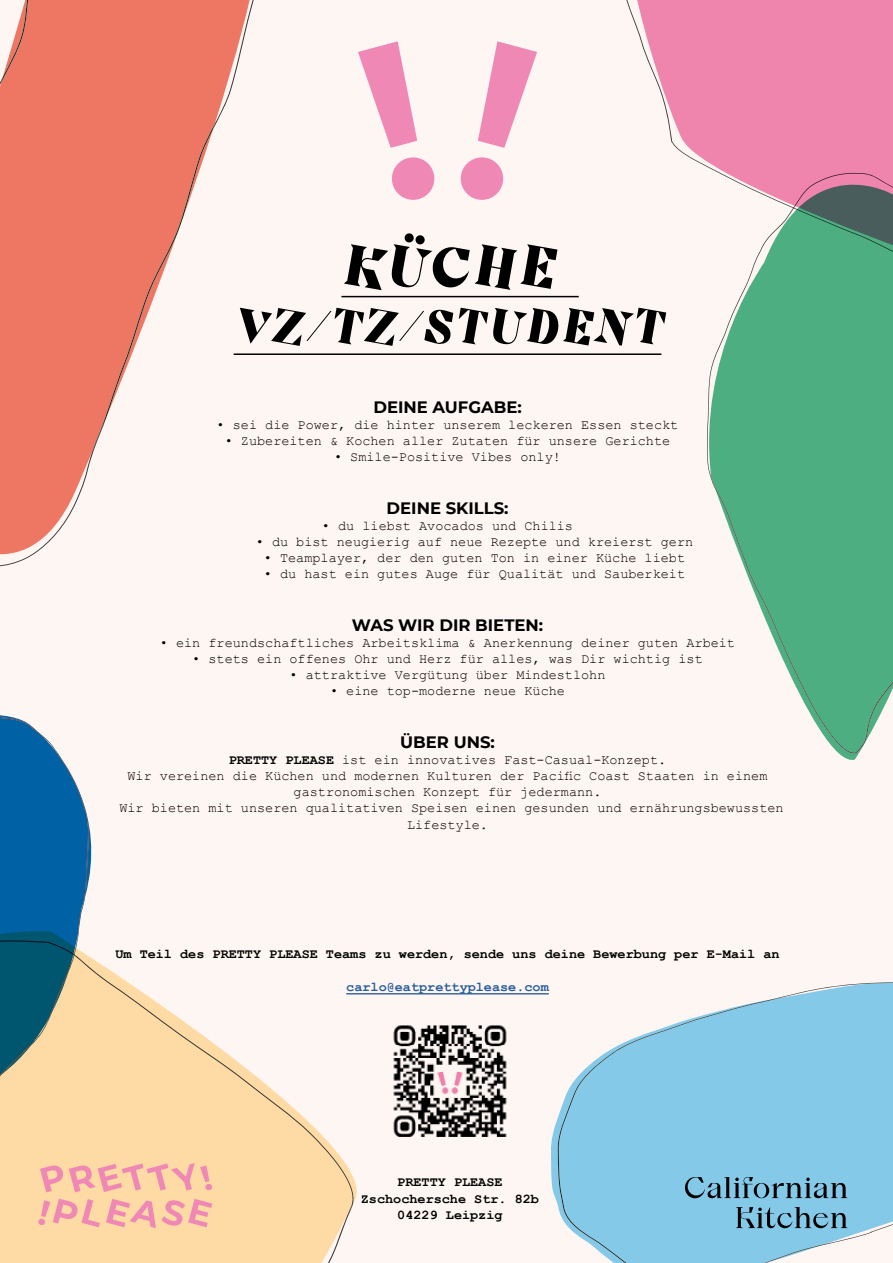
<style>
.page{position:relative;width:893px;height:1263px;background:#fef6f2}
.page>*{position:absolute;margin:0;border:0;box-sizing:border-box;transform-origin:0 0}
.t1{font:900 57px "Cako";color:#000}
.t2{font:900 48px "Cako";color:#000}
.t3{font:700 16.5px "Montserrat";color:#000}
.t4{font:13.5px "Courier New";color:#000}
.t5{font:700 13.5px/16.2px "Courier New";color:#000;text-align:center}
.t6{font:700 13.5px "Courier New";color:#275b9b}
.s1{font-weight:700}
</style>
<div class="page">
<svg style="left:358px;top:41px;width:179px;height:159px"></svg>
<hr style="left:346px;top:993px;width:203px;height:1px;background:#275b9b">
<svg style="left:551px;top:1118px;width:7px;height:87px"></svg>
<svg style="left:558px;top:1020px;width:127px;height:243px;fill:#85c9e8"></svg>
<svg style="left:637px;top:0;width:256px;height:162px;background:#ef90b3"></svg>
<div style="left:0;top:1215px;width:349px;height:48px;background:#fedaa4"></div>
<svg style="left:0;top:961px;width:354px;height:254px;fill:#fedaa4"></svg>
<svg style="left:0;top:715px;width:96px;height:414px;background:#6592a2"></svg>
<svg style="left:697px;top:147px;width:196px;height:613px"></svg>
<svg style="left:706px;top:173px;width:187px;height:497px;fill:#4dae82"></svg>
<svg style="left:713px;top:348px;width:180px;height:406px;fill:#4dae82"></svg>
<svg style="left:685px;top:982px;width:208px;height:281px;background:#8dc7e2"></svg>
<svg style="left:40px;top:1165px;width:23px;height:27px"></svg>
<svg style="left:69px;top:1163px;width:143px;height:29px;background:#f9beaa"></svg>
<svg style="left:38px;top:1198px;width:62px;height:29px;background:#f9bdaa"></svg>
<svg style="left:106px;top:1199px;width:106px;height:29px;background:#f8baaa"></svg>
<svg style="left:0;top:520px;width:67px;height:47px"></svg>
<svg style="left:0;top:0;width:254px;height:520px;fill:#ee7764"></svg>
<hr style="left:341px;top:296px;width:238px;height:1px;background:#000">
<hr style="left:234px;top:353px;width:427px;height:2px;background:#000">
<img style="left:393px;top:1025px;width:114px;height:112px">
<h1 class="t1" style="left:353px;top:216px;width:211px;rotate:10deg">KÜCHE</h1>
<h2 class="t2" style="left:247px;top:264px;width:423px;rotate:10deg">VZ/TZ/STUDENT</h2>
<p class="t3" style="left:373px;top:395px;width:150px">DEINE AUFGABE:</p>
<p class="t4" style="left:217px;top:416px;width:463px">• sei die Power, die hinter unserem leckeren Essen steckt</p>
<p class="t4" style="left:225px;top:433px;width:447px">• Zubereiten &amp; Kochen aller Zutaten für unsere Gerichte</p>
<p class="t4" style="left:334px;top:449px;width:228px">• Smile-Positive Vibes only!</p>
<p class="t3" style="left:387px;top:496px;width:123px">DEINE SKILLS:</p>
<p class="t4" style="left:322px;top:517px;width:253px">• du liebst Avocados und Chilis</p>
<p class="t4" style="left:256px;top:533px;width:439px">• du bist neugierig auf neue Rezepte und kreierst gern</p>
<p class="t4" style="left:264px;top:550px;width:423px">• Teamplayer, der den guten Ton in einer Küche liebt</p>
<p class="t4" style="left:264px;top:566px;width:423px">• du hast ein gutes Auge für Qualität und Sauberkeit</p>
<p class="t3" style="left:352px;top:613px;width:193px">WAS WIR DIR BIETEN:</p>
<p class="t4" style="left:160px;top:634px;width:577px">• ein freundschaftliches Arbeitsklima &amp; Anerkennung deiner guten Arbeit</p>
<p class="t4" style="left:192px;top:650px;width:512px">• stets ein offenes Ohr und Herz für alles, was Dir wichtig ist</p>
<p class="t4" style="left:290px;top:667px;width:317px">• attraktive Vergütung über Mindestlohn</p>
<p class="t4" style="left:330px;top:683px;width:236px">• eine top-moderne neue Küche</p>
<p class="t3" style="left:400px;top:730px;width:96px">ÜBER UNS:</p>
<p class="t4" style="left:229px;top:751px;width:439px"><span class="s1">PRETTY PLEASE</span> ist ein innovatives Fast-Casual-Konzept.</p>
<p class="t4" style="left:128px;top:767px;width:641px">Wir vereinen die Küchen und modernen Kulturen der Pacific Coast Staaten in einem</p>
<p class="t4" style="left:294px;top:784px;width:309px">gastronomischen Konzept für jedermann.</p>
<p class="t4" style="left:119px;top:800px;width:666px">Wir bieten mit unseren qualitativen Speisen einen gesunden und ernährungsbewussten</p>
<p class="t4" style="left:407px;top:816px;width:82px">Lifestyle.</p>
<p class="t5" style="left:115px;top:945px;width:666px">Um Teil des PRETTY PLEASE Teams zu werden, sende uns deine Bewerbung per E-Mail an</p>
<p class="t6" style="left:346px;top:978px;width:204px">carlo@eatprettyplease.com</p>
<p class="t5" style="left:361px;top:1173px;width:180px">PRETTY PLEASE<br>Zschochersche Str. 82b<br>04229 Leipzig</p>
</div>
